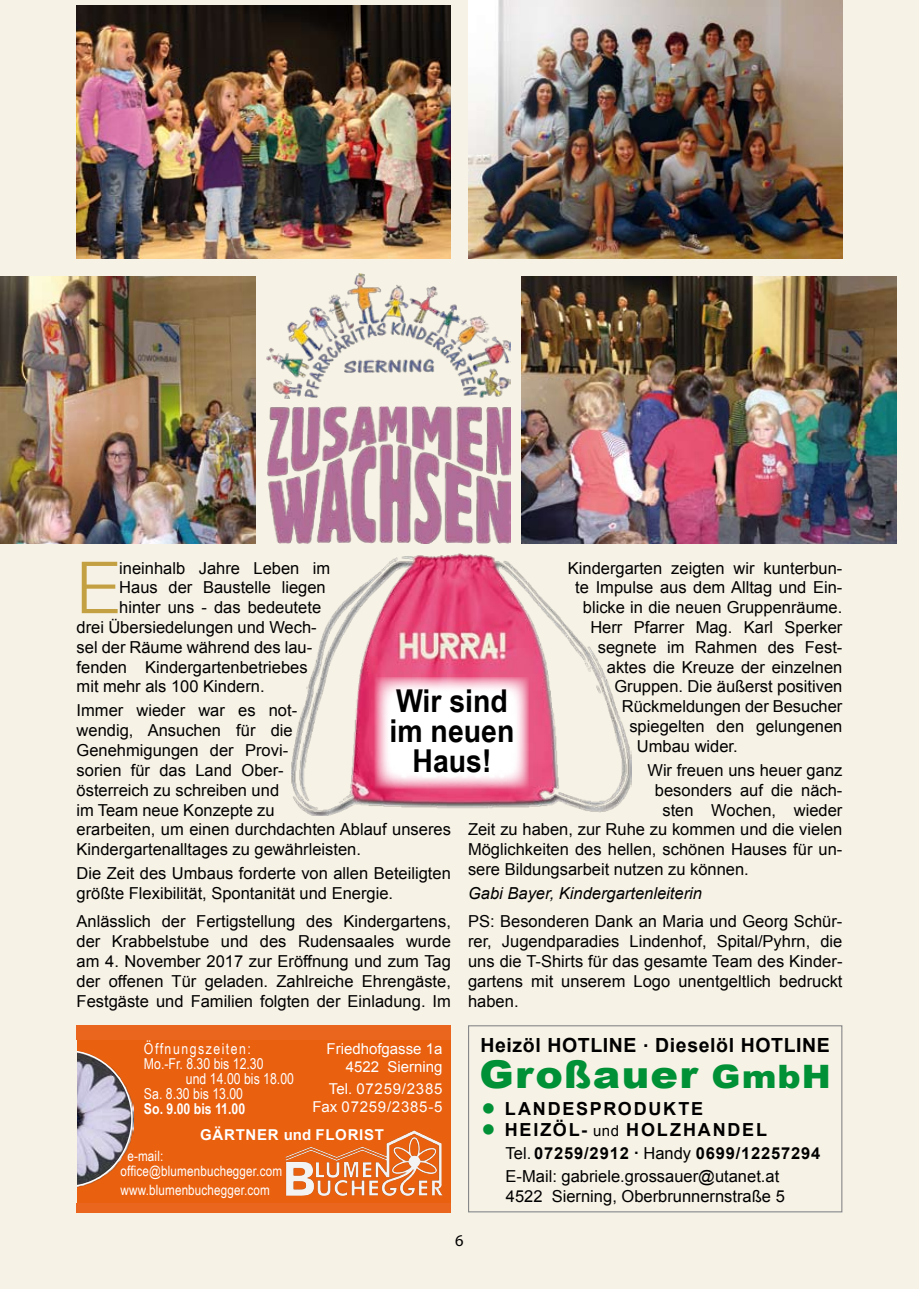
<style>
.page{position:relative;width:919px;height:1289px;background:#fff}
.page>*{position:absolute;margin:0;border:0;box-sizing:border-box;transform-origin:0 0}
.t1{font:300 72px "Helvetica Neue";color:#c3a042}
.t2{font:900 38.25px "Arial";color:#009036;scale:1.08 1}
.t3{font:700 31.5px/30px "Arial Narrow";color:#000;text-align:center;scale:1.1 1}
.t4{font:700 19.5px "Arial";letter-spacing:.03em;color:#000}
.t5{font:700 18px "Arial";color:#000}
.t6{font:16.5px/19.8px "Arial";color:#000}
.t7{font:700 16.5px "Arial";letter-spacing:.05em;color:#000}
.t8{font:italic 16.5px "Arial";color:#000}
.t9{font:16.5px "Myriad Pro";color:#000}
.t10{font:15px "Arial Narrow";color:#fff}
.t11{font:15px/18px "Arial";letter-spacing:.05em;color:#fff;text-align:right}
.t12{font:15px/18px "Arial";color:#fff;text-align:right}
.t13{font:700 15px "Arial";letter-spacing:.05em;color:#fff}
.t14{font:15px "Arial Narrow";letter-spacing:.1em;color:#fff}
.t15{font:700 15px "Arial Narrow";color:#fff}
.t16{font:14.25px/15px "Arial Narrow";letter-spacing:.01em;color:#fff}
.s1{font-size:32.25px}
.s2{color:#009036}
.s3{font-weight:400;font-size:15px}
.s4{font-weight:400}
</style>
<div class="page">
<div style="left:0;top:0;width:918px;height:1288px;background:#f7f2e6"></div>
<div style="left:77px;top:1034px;width:374px;height:170px;background:#e9600f"></div>
<svg style="left:77px;top:1051px;width:56px;height:136px"></svg>
<img style="left:386px;top:1131px;width:27px;height:24px">
<img style="left:266px;top:274px;width:244px;height:125px">
<img style="left:267px;top:406px;width:243px;height:138px">
<img style="left:77px;top:6px;width:374px;height:252px">
<img style="left:468px;top:0;width:374px;height:258px">
<img style="left:0;top:276px;width:255px;height:268px">
<img style="left:522px;top:276px;width:374px;height:268px">
<img style="left:291px;top:553px;width:340px;height:263px">
<svg style="left:374px;top:677px;width:155px;height:111px;fill:#fff"></svg>
<div style="left:468px;top:1025px;width:374px;height:187px;border:1px solid #87888a"></div>
<div style="left:77px;top:1025px;width:374px;height:14px;background:#ea661e"></div>
<div style="left:77px;top:1202px;width:374px;height:10px;background:#ea661e"></div>
<h1 class="t1" style="left:77px;top:543px;width:44px">E</h1>
<p class="t6" style="left:119px;top:558px;width:212px">ineinhalb Jahre Leben im</p>
<p class="t6" style="left:567px;top:558px;width:276px">Kindergarten zeigten wir kunterbun-</p>
<p class="t6" style="left:575px;top:577px;width:268px">te Impulse aus dem Alltag und Ein-</p>
<p class="t6" style="left:582px;top:597px;width:261px">blicke in die neuen Gruppenräume.</p>
<p class="t6" style="left:590px;top:617px;width:253px">Herr Pfarrer Mag. Karl Sperker</p>
<p class="t6" style="left:597px;top:637px;width:246px">segnete im Rahmen des Fest-</p>
<p class="t6" style="left:606px;top:657px;width:237px">aktes die Kreuze der einzelnen</p>
<p class="t6" style="left:614px;top:676px;width:229px">Gruppen. Die äußerst positiven</p>
<p class="t6" style="left:622px;top:696px;width:222px">Rückmeldungen der Besucher</p>
<p class="t6" style="left:629px;top:716px;width:214px">spiegelten den gelungenen</p>
<p class="t6" style="left:637px;top:736px;width:102px">Umbau wider.</p>
<p class="t6" style="left:647px;top:760px;width:196px">Wir freuen uns heuer ganz</p>
<p class="t6" style="left:655px;top:780px;width:189px">besonders auf die näch-</p>
<p class="t6" style="left:662px;top:799px;width:181px">sten Wochen, wieder</p>
<p class="t6" style="left:468px;top:819px;width:376px">Zeit zu haben, zur Ruhe zu kommen und die vielen</p>
<p class="t6" style="left:468px;top:839px;width:376px">Möglichkeiten des hellen, schönen Hauses für un-</p>
<p class="t6" style="left:468px;top:859px;width:282px">sere Bildungsarbeit nutzen zu können.</p>
<p class="t8" style="left:468px;top:884px;width:235px">Gabi Bayer, Kindergartenleiterin</p>
<p class="t6" style="left:468px;top:911px;width:376px;text-align:justify">PS: Besonderen Dank an Maria und Georg Schür&shy;rer, Jugendparadies Lindenhof, Spital/Pyhrn, die uns die T-Shirts für das gesamte Team des Kinder&shy;gartens mit unserem Logo unentgeltlich bedruckt haben.</p>
<p class="t6" style="left:119px;top:577px;width:208px">Haus der Baustelle liegen</p>
<p class="t6" style="left:119px;top:597px;width:203px">hinter uns - das bedeutete</p>
<p class="t6" style="left:77px;top:617px;width:242px">drei Übersiedelungen und Wech-</p>
<p class="t6" style="left:77px;top:637px;width:237px">sel der Räume während des lau-</p>
<p class="t6" style="left:77px;top:657px;width:232px">fenden Kindergartenbetriebes</p>
<p class="t6" style="left:77px;top:676px;width:189px">mit mehr als 100 Kindern.</p>
<p class="t6" style="left:77px;top:700px;width:376px">Immer wieder war es not-<br>wendig, Ansuchen für die<br>Genehmigungen der Provi-<br>sorien für das Land Ober-<br>österreich zu schreiben und<br>im Team neue Konzepte zu<br>erarbeiten, um einen durchdachten Ablauf unseres<br>Kindergartenalltages zu gewährleisten.</p>
<p class="t6" style="left:77px;top:863px;width:376px">Die Zeit des Umbaus forderte von allen Beteiligten größte Flexibilität, Spontanität und Energie.</p>
<p class="t6" style="left:77px;top:911px;width:376px;text-align:justify">Anlässlich der Fertigstellung des Kindergartens, der Krabbelstube und des Rudensaales wurde am 4. November 2017 zur Eröffnung und zum Tag der offenen- Tür geladen. Zahlreiche Ehrengäste, Festgäste und Familien folgten der Einladung. Im</p>
<h3 class="t3" style="left:389px;top:686px;width:115px">Wir sind im neuen<br>Haus!</h3>
<p class="t14" style="left:144px;top:1039px;width:108px">Öffnungszeiten:</p>
<p class="t10" style="left:144px;top:1054px;width:121px">Mo.-Fr. 8.30 bis 12.30</p>
<p class="t10" style="left:186px;top:1069px;width:110px">und 14.00 bis 18.00</p>
<p class="t10" style="left:144px;top:1084px;width:101px">Sa. 8.30 bis 13.00</p>
<p class="t15" style="left:144px;top:1099px;width:103px">So. 9.00 bis 11.00</p>
<p class="t13" style="left:200px;top:1126px;width:185px">GÄRTNER UND FLORIST</p>
<p class="t12" style="left:326px;top:1039px;width:117px">Friedhofgasse 1a<br>4522 Sierning</p>
<p class="t11" style="left:312px;top:1079px;width:131px">Tel. 07259/2385<br>Fax 07259/2385-5</p>
<p class="t16" style="left:121px;top:1148px;width:163px;text-indent:7px">e-mail: office@blumenbuchegger.com</p>
<p class="t16" style="left:121px;top:1182px;width:151px">www.blumenbuchegger.com</p>
<p class="t9" style="left:455px;top:1230px;width:10px">6</p>
<p class="t4" style="left:480px;top:1033px;width:351px">HEIZÖL HOTLINE . DIESELÖL HOTLINE</p>
<h2 class="t2" style="left:479px;top:1053px;width:327px">Großauer <span class="s1">GmbH</span></h2>
<p class="t5" style="left:482px;top:1098px;width:52px"><span class="s2">●</span> LANDESPRODUKTE</p>
<p class="t5" style="left:482px;top:1119px;width:50px"><span class="s2">●</span> HEIZÖL-</p>
<p class="t5" style="left:593px;top:1119px;width:63px"><span class="s3">und</span> HOLZHANDEL</p>
<p class="t7" style="left:505px;top:1143px;width:316px"><span class="s4">Tel.</span> 07259/2912 . <span class="s4">Handy</span> 0699/12257294</p>
<p class="t6" style="left:505px;top:1166px;width:275px">E-Mail: gabriele.grossauer@utanet.at</p>
<p class="t6" style="left:506px;top:1186px;width:280px">4522 Sierning, Oberbrunnernstraße 5</p>
</div>
